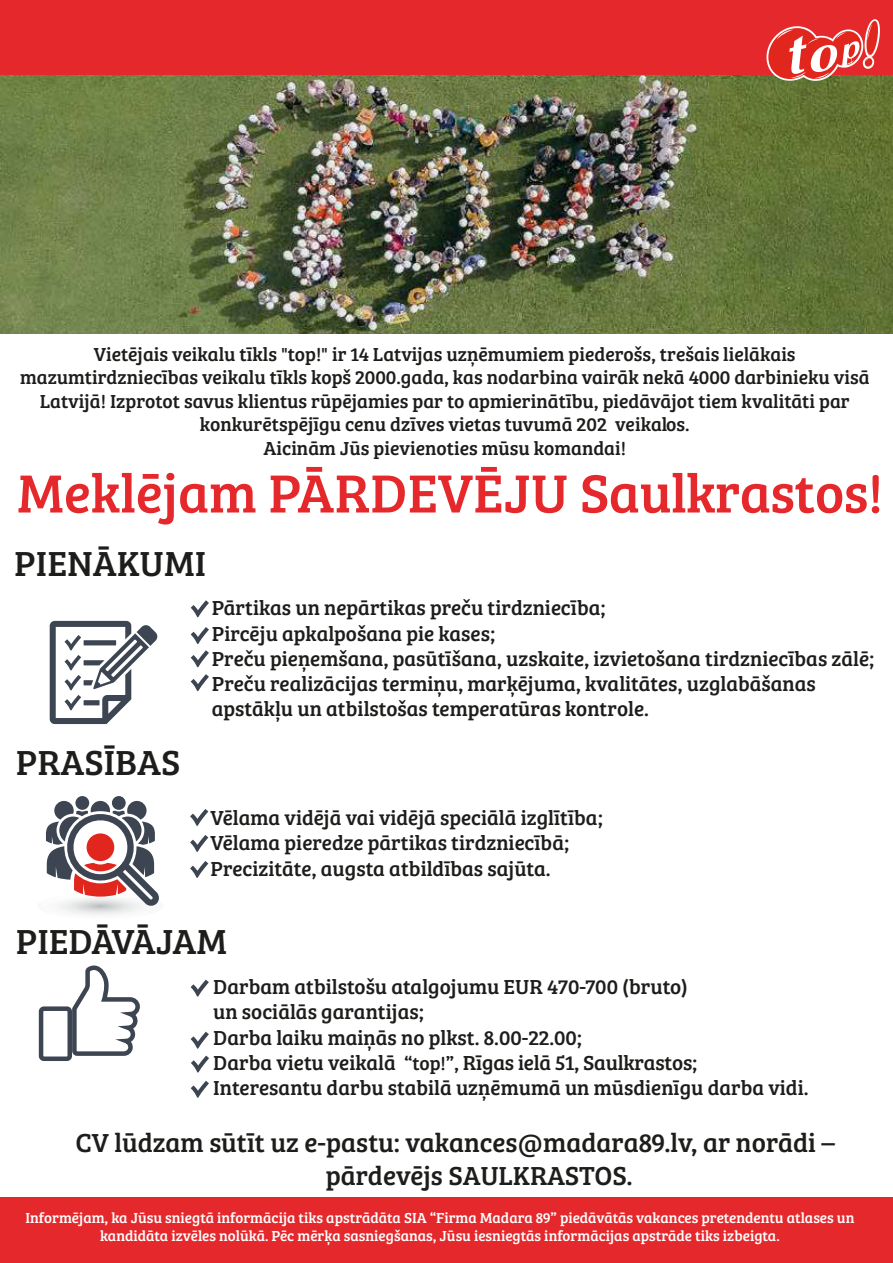
<style>
.page{position:relative;width:893px;height:1263px;background:#fff}
.page>*{position:absolute;margin:0;border:0;box-sizing:border-box;transform-origin:0 0}
.t1{font:55.5px "Bree Serif";color:#e5282b}
.t2{font:36px "Bree Serif";color:#1d1d1b}
.t3{font:27px/32.4px "Bree Serif";color:#1d1d1b}
.t4{font:21px/25.2px "Bree Serif";color:#1d1d1b}
.t5{font:19.5px/23.4px "Bree Serif";color:#1d1d1b;text-align:center}
.t6{font:15px/18px "Bree Serif";color:#fff;text-align:center}
.s1{font-size:19.5px}
</style>
<div class="page">
<img style="left:0;top:74px;width:893px;height:260px">
<div style="left:0;top:0;width:893px;height:74px;background:#e5282b"></div>
<div style="left:0;top:1197px;width:893px;height:66px;background:#e5282b"></div>
<svg style="left:50px;top:621px;width:108px;height:103px"></svg>
<div style="left:112px;top:796px;width:14px;height:14px;background:#3c4551;border-radius:50%"></div>
<div style="left:75px;top:796px;width:14px;height:14px;background:#3c4551;border-radius:50%"></div>
<svg style="left:46px;top:801px;width:114px;height:105px"></svg>
<div style="left:39px;top:1006px;width:33px;height:55px;border:4px solid #3c4551;border-radius:3px"></div>
<svg style="left:68px;top:965px;width:72px;height:93px"></svg>
<svg style="left:766px;top:19px;width:114px;height:62px"></svg>
<svg style="left:191px;top:1032px;width:18px;height:17px"></svg>
<svg style="left:191px;top:980px;width:18px;height:16px"></svg>
<svg style="left:190px;top:835px;width:18px;height:17px"></svg>
<svg style="left:190px;top:861px;width:18px;height:17px"></svg>
<svg style="left:190px;top:809px;width:18px;height:17px"></svg>
<svg style="left:191px;top:650px;width:18px;height:17px"></svg>
<svg style="left:191px;top:600px;width:18px;height:17px"></svg>
<svg style="left:191px;top:674px;width:18px;height:17px"></svg>
<svg style="left:191px;top:627px;width:18px;height:17px"></svg>
<svg style="left:191px;top:1081px;width:18px;height:17px"></svg>
<svg style="left:191px;top:1055px;width:18px;height:17px"></svg>
<p class="t5" style="left:20px;top:341px;width:851px">Vietējais veikalu tīkls "top!" ir 14 Latvĳas uzņēmumiem piederošs, trešais lielākais mazumtirdzniecības veikalu tīkls kopš 2000.gada, kas nodarbina vairāk nekā 4000 darbinieku visā Latvĳā! Izprotot savus klientus rūpējamies par to apmierinātību, piedāvājot tiem kvalitāti par konkurētspējīgu cenu dzīves vietas tuvumā 202 veikalos.<br>Aicinām Jūs pievienoties mūsu komandai!</p>
<h1 class="t1" style="left:17px;top:452px;width:868px">Meklējam PĀRDEVĒJU Saulkrastos!</h1>
<h2 class="t2" style="left:14px;top:536px;width:193px">PIENĀKUMI</h2>
<h2 class="t2" style="left:16px;top:735px;width:166px">PRASĪBAS</h2>
<p class="t4" style="left:212px;top:594px;width:664px">Pārtikas un nepārtikas preču tirdzniecība;<br>Pircēju apkalpošana pie kases;<br>Preču pieņemšana, pasūtīšana, uzskaite, izvietošana tirdzniecības zālē; Preču realizācĳas termiņu, marķējuma, kvalitātes, uzglabāšanas apstākļu un atbilstošas temperatūras kontrole.</p>
<p class="t4" style="left:211px;top:804px;width:394px">Vēlama vidējā vai vidējā speciālā izglītība;<br>Vēlama pieredze pārtikas tirdzniecībā;<br>Precizitāte, augsta atbildības sajūta.</p>
<h2 class="t2" style="left:16px;top:915px;width:213px">PIEDĀVĀJAM</h2>
<p class="t4" style="left:213px;top:973px;width:597px">Darbam atbilstošu atalgojumu EUR 470-700 (bruto)<br>un sociālās garantĳas;<br>Darba laiku maiņās no plkst. 8.00-22.00;<br>Darba vietu veikalā <span class="s1">“top!”,</span> Rīgas ielā 51, Saulkrastos; Interesantu darbu stabilā uzņēmumā un mūsdienīgu darba vidi.</p>
<p class="t3" style="left:326px;top:1125px;width:511px;text-indent:-250px">CV lūdzam sūtīt uz e-pastu: vakances@madara89.lv, ar norādi – pārdevējs SAULKRASTOS.</p>
<p class="t6" style="left:25px;top:1207px;width:830px">Informējam, ka Jūsu sniegtā informācĳa tiks apstrādāta SIA “Firma Madara 89” piedāvātās vakances pretendentu atlases un kandidāta izvēles nolūkā. Pēc mērķa sasniegšanas, Jūsu iesniegtās informācĳas apstrāde tiks izbeigta.</p>
</div>
